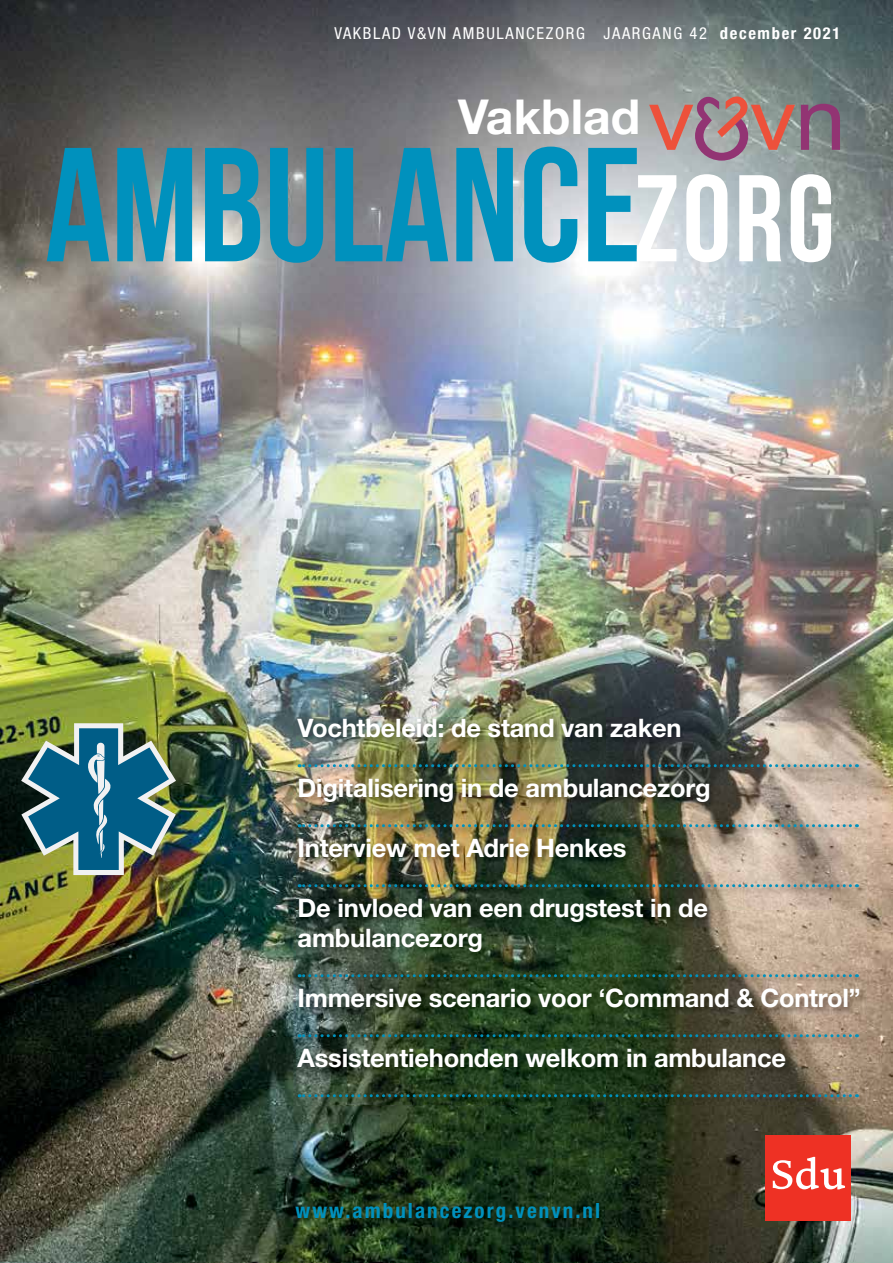
<style>
.page{position:relative;width:893px;height:1263px;background:#fff}
.page>*{position:absolute;margin:0;border:0;box-sizing:border-box;transform-origin:0 0}
.t1{font:700 48.3px "Helvetica Neue LT Std";color:#fff}
.t2{font:700 25.5px/30px "Helvetica Neue LT Std";letter-spacing:-.01em;color:#fff}
.t3{font:700 condensed 21px "Helvetica Neue LT Std";letter-spacing:.1em;color:#0091bd}
.t4{font:condensed 16.5px "Helvetica Neue LT Std";letter-spacing:.1em;color:#fff}
.s1{font-family:"Helvetica Neue";font-weight:700}
</style>
<div class="page">
<img style="left:0;top:0;width:893px;height:1263px">
<svg style="left:47px;top:147px;width:590px;height:116px;background:#4897b0"></svg>
<svg style="left:637px;top:174px;width:194px;height:88px"></svg>
<svg style="left:801px;top:104px;width:39px;height:46px;background:#865f7c"></svg>
<svg style="left:649px;top:94px;width:146px;height:67px;background:#ab8a8c"></svg>
<img style="left:21px;top:723px;width:155px;height:152px">
<div style="left:765px;top:1135px;width:85px;height:85px;background:#ee3124"></div>
<svg style="left:773px;top:1157px;width:72px;height:32px"></svg>
<img style="left:296px;top:717px;width:571px;height:388px">
<img style="left:299px;top:764px;width:551px;height:3px">
<img style="left:299px;top:824px;width:551px;height:3px">
<img style="left:299px;top:884px;width:551px;height:3px">
<svg style="left:299px;top:974px;width:551px;height:3px;background:#326d6c"></svg>
<svg style="left:299px;top:1034px;width:551px;height:3px;background:#266263"></svg>
<svg style="left:299px;top:1094px;width:551px;height:3px;background:#215e5e"></svg>
<p class="t4" style="left:334px;top:24px;width:507px">VAKBLAD V&amp;VN AMBULANCEZORG JAARGANG 42 <span class="s1">december 2021</span></p>
<h1 class="t1" style="left:458px;top:87px;width:184px">Vakblad</h1>
<p class="t2" style="left:298px;top:712px;width:385px">Vochtbeleid: de stand van zaken</p>
<p class="t2" style="left:298px;top:772px;width:415px">Digitalisering in de ambulancezorg</p>
<p class="t2" style="left:298px;top:832px;width:330px">Interview met Adrie Henkes</p>
<p class="t2" style="left:298px;top:892px;width:412px">De invloed van een drugstest in de ambulancezorg</p>
<p class="t2" style="left:298px;top:982px;width:564px">Immersive scenario voor ‘Command &amp; Control”</p>
<p class="t2" style="left:298px;top:1042px;width:490px">Assistentiehonden welkom in ambulance</p>
<p class="t3" style="left:296px;top:1198px;width:306px">www.ambulancezorg.venvn.nl</p>
</div>
